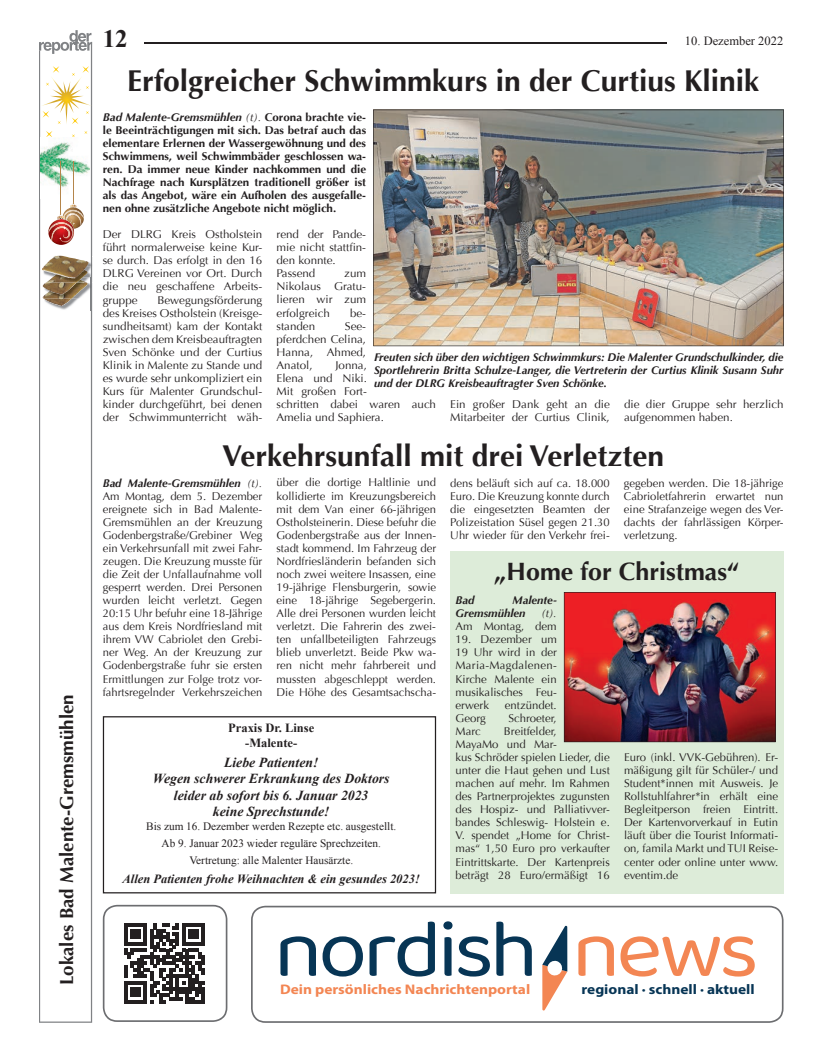
<style>
.page{position:relative;width:819px;height:1053px;background:#fff}
.page>*{position:absolute;margin:0;border:0;box-sizing:border-box;transform-origin:0 0}
.t1{font:700 30px "Optima";color:#231f20}
.t2{font:700 25px "Optima";color:#231f20}
.t3{font:700 25px "Times New Roman";color:#231f20}
.t4{font:700 18.75px "Optima";color:#231f20}
.t5{font:700 14px "Myriad Pro";color:#f38653;scale:1.1 1}
.t6{font:700 14px "Myriad Pro";color:#073555;scale:1.1 1}
.t7{font:italic 700 13.75px/16.5px "Times New Roman";color:#231f20;text-align:center}
.t8{font:italic 700 12.5px "Times New Roman";color:#231f20}
.t9{font:700 12.5px/15px "Times New Roman";color:#231f20;text-align:center}
.t10{font:12.5px "Times New Roman";color:#231f20}
.t11{font:11.25px/13px "Optima";color:#231f20;text-align:justify}
.t12{font:700 11.25px/13px "Optima";color:#231f20;text-align:justify}
.t13{font:italic 700 11.25px/13px "Optima";color:#231f20;text-align:justify}
.t14{font:11.25px/17px "Times New Roman";color:#231f20;text-align:center}
.s1{font-style:italic}
.s2{font-weight:400;font-style:italic}
.s3{font-weight:700;font-style:italic}
</style>
<div class="page">
<div style="left:450px;top:551px;width:333px;height:342px;background:#ddecd9"></div>
<hr style="left:144px;top:43px;width:522px;height:1px;background:#231f20">
<div style="left:103px;top:716px;width:333px;height:177px;border:1px solid #231f20"></div>
<img style="left:373px;top:110px;width:410px;height:236px">
<svg style="left:39px;top:54px;width:53px;height:968px"></svg>
<svg style="left:39px;top:30px;width:53px;height:24px"></svg>
<img style="left:44px;top:298px;width:33px;height:12px">
<img style="left:43px;top:296px;width:29px;height:10px">
<svg style="left:41px;top:66px;width:51px;height:59px"></svg>
<svg style="left:46px;top:131px;width:6px;height:6px"></svg>
<img style="left:44px;top:294px;width:33px;height:4px">
<img style="left:43px;top:282px;width:34px;height:12px">
<svg style="left:44px;top:278px;width:8px;height:18px"></svg>
<svg style="left:77px;top:257px;width:16px;height:53px"></svg>
<img style="left:46px;top:278px;width:42px;height:4px">
<img style="left:42px;top:256px;width:46px;height:22px">
<img style="left:41px;top:137px;width:49px;height:62px">
<hr style="left:73px;top:161px;width:1px;height:43px;background:#b4854b">
<img style="left:77px;top:207px;width:7px;height:22px">
<img style="left:77px;top:210px;width:7px;height:16px">
<hr style="left:61px;top:161px;width:1px;height:54px;background:#b4854b">
<img style="left:48px;top:219px;width:26px;height:26px">
<img style="left:48px;top:222px;width:26px;height:20px">
<svg style="left:57px;top:203px;width:20px;height:27px"></svg>
<svg style="left:251px;top:905px;width:532px;height:117px"></svg>
<svg style="left:280px;top:936px;width:36px;height:39px"></svg>
<svg style="left:322px;top:936px;width:41px;height:40px"></svg>
<svg style="left:369px;top:921px;width:66px;height:55px"></svg>
<svg style="left:443px;top:921px;width:9px;height:8px"></svg>
<svg style="left:444px;top:937px;width:7px;height:38px"></svg>
<svg style="left:458px;top:936px;width:32px;height:40px"></svg>
<svg style="left:496px;top:921px;width:35px;height:54px"></svg>
<svg style="left:578px;top:936px;width:36px;height:39px"></svg>
<svg style="left:620px;top:936px;width:134px;height:40px"></svg>
<svg style="left:542px;top:925px;width:25px;height:85px"></svg>
<svg style="left:103px;top:904px;width:124px;height:117px"></svg>
<img style="left:564px;top:592px;width:211px;height:150px">
<p class="t4" style="left:56px;top:985px;width:292px;rotate:-90deg">Lokales Bad Malente-Gremsmühlen</p>
<p class="t3" style="left:103px;top:21px;width:26px">12</p>
<p class="t10" style="left:685px;top:32px;width:100px">10. Dezember 2022</p>
<p class="t1" style="left:127px;top:64px;width:633px">Erfolgreicher Schwimmkurs in der Curtius Klinik</p>
<p class="t12" style="left:103px;top:110px;width:265px"><span class="s1">Bad Malente-Gremsmühlen</span> <span class="s2">(t).</span> Corona brachte vie&shy;le Beeinträchtigungen mit sich. Das betraf auch das elementare Erlernen der Wassergewöhnung und des Schwimmens, weil Schwimmbäder geschlossen wa&shy;ren. Da immer neue Kinder nachkommen und die Nachfrage nach Kursplätzen traditionell größer ist als das Angebot, wäre ein Aufholen des ausgefalle&shy;nen ohne zusätzliche Angebote nicht möglich.</p>
<p class="t11" style="left:103px;top:228px;width:161px">Der DLRG Kreis Ostholstein führt normalerweise keine Kur&shy;se durch. Das erfolgt in den 16<br>DLRG Vereinen vor Ort. Durch die neu geschaffene Arbeits&shy;gruppe</p>
<p class="t11" style="left:276px;top:228px;width:91px;text-align:left">rend der Pande&shy;mie nicht stattfin&shy;den konnte.<br>Passend</p>
<p class="t11" style="left:276px;top:267px;width:91px;text-indent:68px">zum Nikolaus Gratu&shy;lieren wir zum erfolgreich</p>
<p class="t11" style="left:103px;top:293px;width:161px;text-indent:54px">Bewegungsförderung des Kreises Ostholstein (Kreisge&shy;sundheitsamt) kam der Kontakt zwischen dem Kreisbeauftragten Sven Schönke und der Curtius Klinik in Malente zu Stande und es wurde sehr unkompliziert ein Kurs für Malenter Grundschul&shy;kinder durchgeführt, bei denen der Schwimmunterricht wäh-</p>
<p class="t11" style="left:350px;top:306px;width:18px">be-</p>
<p class="t11" style="left:276px;top:319px;width:40px">standen</p>
<p class="t11" style="left:276px;top:319px;width:91px;text-indent:68px">See&shy;pferdchen Celina, Hanna, Ahmed, Anatol,</p>
<p class="t13" style="left:374px;top:351px;width:411px">Freuten sich über den wichtigen Schwimmkurs: Die Malenter Grundschulkinder, die Sportlehrerin Britta Schulze-Langer, die Vertreterin der Curtius Klinik Susann Suhr und der DLRG Kreisbeauftragter Sven Schönke.</p>
<p class="t11" style="left:276px;top:358px;width:161px;text-align:left;text-indent:59px">Jonna,<br>Elena und Niki.<br>Mit großen Fort-<br>schritten dabei waren auch<br>Amelia und Saphiera.</p>
<p class="t1" style="left:222px;top:438px;width:443px">Verkehrsunfall mit drei Verletzten</p>
<p class="t11" style="left:103px;top:476px;width:161px"><span class="s3">Bad Malente-Gremsmühlen</span> <span class="s1">(t).<br></span>Am Montag, dem 5. Dezember ereignete sich in Bad Malente-Gremsmühlen an der Kreuzung Godenbergstraße/Grebiner Weg ein Verkehrsunfall mit zwei Fahr&shy;zeugen. Die Kreuzung musste für die Zeit der Unfallaufnahme voll gesperrt werden. Drei Personen wurden leicht verletzt. Gegen 20:15 Uhr befuhr eine 18-Jährige aus dem Kreis Nordfriesland mit ihrem VW Cabriolet den Grebi&shy;ner Weg. An der Kreuzung zur Godenbergstraße fuhr sie ersten Ermittlungen zur Folge trotz vor&shy;fahrtsregelnder Verkehrszeichen</p>
<p class="t11" style="left:276px;top:476px;width:161px">über die dortige Haltlinie und kollidierte im Kreuzungsbereich mit dem Van einer 66-jährigen Ostholsteinerin. Diese befuhr die Godenbergstraße aus der Innen&shy;stadt kommend. Im Fahrzeug der Nordfriesländerin befanden sich noch zwei weitere Insassen, eine 19-jährige Flensburgerin, sowie eine 18-jährige Segebergerin.<br>Alle drei Personen wurden leicht verletzt. Die Fahrerin des zwei&shy;ten unfallbeteiligten Fahrzeugs blieb unverletzt. Beide Pkw wa&shy;ren nicht mehr fahrbereit und mussten abgeschleppt werden.<br>Die Höhe des Gesamtsachscha-</p>
<p class="t11" style="left:450px;top:398px;width:161px">Ein großer Dank geht an die<br>Mitarbeiter der Curtius Clinik,</p>
<p class="t11" style="left:624px;top:398px;width:161px">die dier Gruppe sehr herzlich aufgenommen haben.</p>
<p class="t11" style="left:450px;top:476px;width:161px">dens beläuft sich auf ca. 18.000<br>Euro. Die Kreuzung konnte durch die eingesetzten Beamten der Polizeistation Süsel gegen 21.30<br>Uhr wieder für den Verkehr frei-</p>
<p class="t11" style="left:624px;top:476px;width:161px">gegeben werden. Die 18-jährige Cabrioletfahrerin erwartet nun eine Strafanzeige wegen des Ver&shy;dachts der fahrlässigen Körper&shy;verletzung.</p>
<p class="t2" style="left:494px;top:556px;width:247px">„Home for Christmas“</p>
<p class="t13" style="left:455px;top:594px;width:20px">Bad</p>
<p class="t13" style="left:455px;top:594px;width:103px;text-indent:57px">Malente-<br>Gremsmühlen</p>
<p class="t11" style="left:455px;top:607px;width:103px;text-align:right"><span class="s1">(t).<br></span>Am Montag, dem</p>
<p class="t11" style="left:455px;top:633px;width:103px">19. Dezember um 19 Uhr wird in der Maria-Magdalenen-Kirche Malente ein musikalisches Feu&shy;erwerk</p>
<p class="t11" style="left:505px;top:698px;width:53px">entzündet.</p>
<p class="t9" style="left:228px;top:719px;width:88px">Praxis Dr. Linse -Malente-</p>
<p class="t7" style="left:153px;top:753px;width:238px">Liebe Patienten!<br>Wegen schwerer Erkrankung des Doktors leider ab sofort bis 6. Januar 2023<br>keine Sprechstunde!</p>
<p class="t14" style="left:146px;top:817px;width:251px">Bis zum 16. Dezember werden Rezepte etc. ausgestellt.<br>Ab 9. Januar 2023 wieder reguläre Sprechzeiten.<br>Vertretung: alle Malenter Hausärzte.</p>
<p class="t8" style="left:123px;top:869px;width:299px">Allen Patienten frohe Weihnachten &amp; ein gesundes 2023!</p>
<p class="t11" style="left:455px;top:711px;width:32px">Georg</p>
<p class="t11" style="left:508px;top:711px;width:50px">Schroeter,</p>
<p class="t11" style="left:455px;top:724px;width:27px">Marc</p>
<p class="t11" style="left:455px;top:724px;width:156px;text-align:left;text-indent:48px">Breitfelder,<br>MayaMo und Mar-<br>kus Schröder spielen Lieder, die unter die Haut gehen und Lust machen auf mehr. Im Rahmen des Partnerprojektes zugunsten des Hospiz- und Palliativver&shy;bandes Schleswig- Holstein e.<br>V. spendet „Home for Christ&shy;mas“ 1,50 Euro pro verkaufter<br>Eintrittskarte. Der Kartenpreis beträgt 28 Euro/ermäßigt 16</p>
<p class="t11" style="left:624px;top:750px;width:156px">Euro (inkl. VVK-Gebühren). Er&shy;mäßigung gilt für Schüler-/ und Student*innen mit Ausweis. Je Rollstuhlfahrer*in erhält eine Begleitperson freien Eintritt.<br>Der Kartenvorverkauf in Eutin läuft über die Tourist Informati&shy;on, famila Markt und TUI Reise&shy;center oder online unter www. eventim.de</p>
<p class="t5" style="left:280px;top:981px;width:229px">Dein persönliches Nachrichtenportal</p>
<p class="t6" style="left:581px;top:981px;width:159px">regional · schnell · aktuell</p>
</div>
